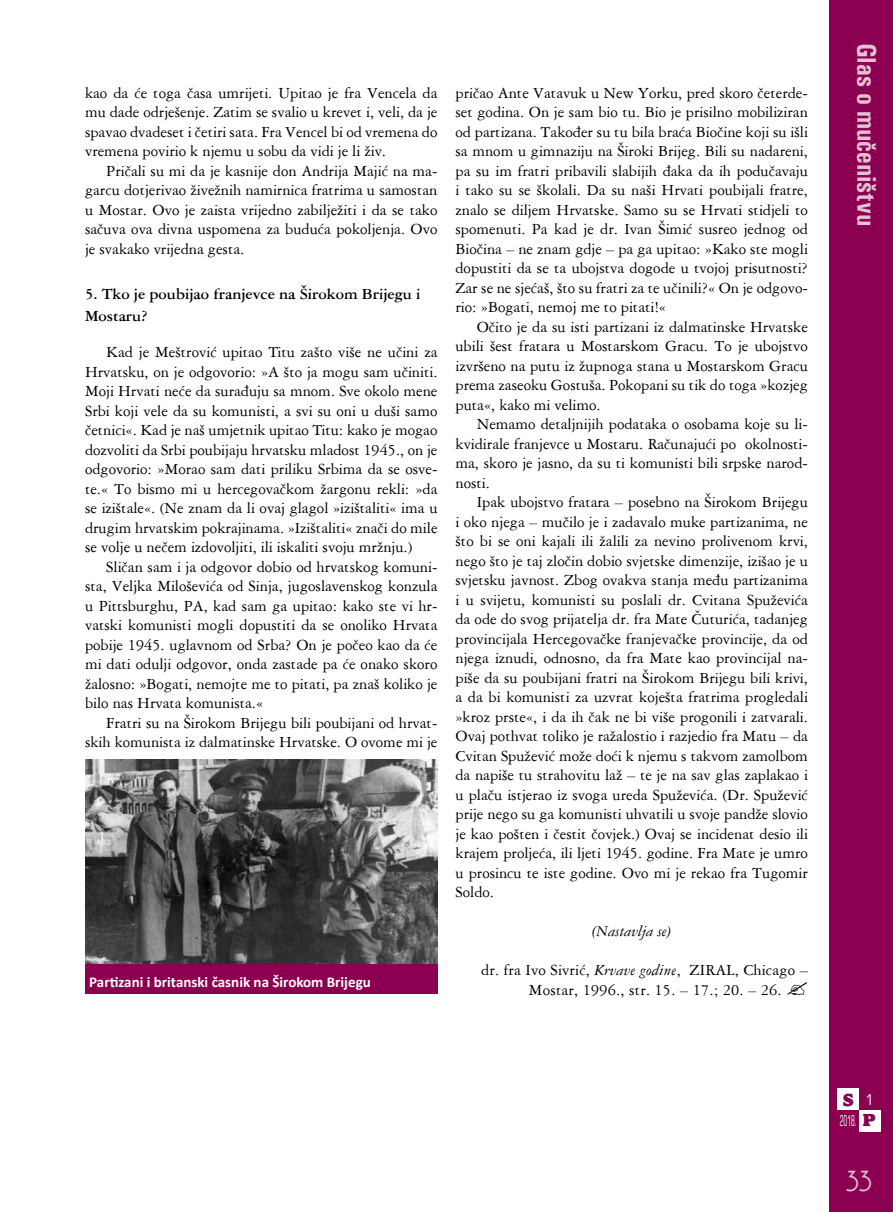
<style>
.page{position:relative;width:893px;height:1212px;background:#fff}
.page>*{position:absolute;margin:0;border:0;box-sizing:border-box;transform-origin:0 0}
.t1{font:700 condensed 27px "Univers";color:#e3c2d1}
.t2{font:27px "Andes";color:#e3c2d1}
.t3{font:800 18px "Alfredo";color:#8c0052}
.t4{font:16.5px/19.5px "American Garamond BT";color:#000;text-align:justify}
.t5{font:700 16.5px/21.6px "American Garamond BT";color:#000}
.t6{font:italic 16.5px "American Garamond BT";color:#000}
.t7{font:700 15px "Calibri";color:#fff}
.t8{font:condensed 15px "Square 721 BT";color:#fff;scale:.5 1}
.t9{font:condensed 15px "Square 721 BT";color:#fff}
.s1{font-style:italic}
.s2{font-family:"Alfredo";font-weight:800;font-stretch:normal;font-size:18px;color:#8c0052}
</style>
<div class="page">
<div style="left:829px;top:0;width:64px;height:1212px;background:#8c0052"></div>
<div style="left:838px;top:1089px;width:21px;height:21px;background:#fff"></div>
<div style="left:859px;top:1110px;width:21px;height:21px;background:#fff"></div>
<div style="left:85px;top:959px;width:352px;height:34px;background:#8c0052"></div>
<img style="left:85px;top:759px;width:352px;height:204px">
<p class="t4" style="left:85px;top:82px;width:354px">kao da će toga časa umrijeti. Upitao je fra Vencela da mu dade odrješenje. Zatim se svalio u krevet i, veli, da je spavao dvadeset i četiri sata. Fra Vencel bi od vremena do vremena povirio k njemu u sobu da vidi je li živ.</p>
<p class="t4" style="left:85px;top:160px;width:354px;text-indent:21px">Pričali su mi da je kasnije don Andrija Majić na ma&shy;garcu dotjerivao živežnih namirnica fratrima u samostan u Mostar. Ovo je zaista vrijedno zabilježiti i da se tako sačuva ova divna uspomena za buduća pokoljenja. Ovo je svakako vrijedna gesta.</p>
<p class="t5" style="left:85px;top:282px;width:337px">5. Tko je poubijao franjevce na Širokom Brijegu i<br>Mostaru?</p>
<p class="t4" style="left:85px;top:342px;width:354px;text-indent:21px">Kad je Meštrović upitao Titu zašto više ne učini za Hrvatsku, on je odgovorio: »A što ja mogu sam učiniti.<br>Moji Hrvati neće da surađuju sa mnom. Sve okolo mene Srbi koji vele da su komunisti, a svi su oni u duši samo četnici«. Kad je naš umjetnik upitao Titu: kako je mogao dozvoliti da Srbi poubijaju hrvatsku mladost 1945., on je odgovorio: »Morao sam dati priliku Srbima da se osve&shy;te.« To bismo mi u hercegovačkom žargonu rekli: »da se izištale«. (Ne znam da li ovaj glagol »izištaliti« ima u drugim hrvatskim pokrajinama. »Izištaliti« znači do mile se volje u nečem izdovoljiti, ili iskaliti svoju mržnju.)</p>
<p class="t4" style="left:85px;top:556px;width:354px;text-indent:21px">Sličan sam i ja odgovor dobio od hrvatskog komuni&shy;sta, Veljka Miloševića od Sinja, jugoslavenskog konzula u Pittsburghu, PA, kad sam ga upitao: kako ste vi hr&shy;vatski komunisti mogli dopustiti da se onoliko Hrvata pobije 1945. uglavnom od Srba? On je počeo kao da će mi dati odulji odgovor, onda zastade pa će onako skoro žalosno: »Bogati, nemojte me to pitati, pa znaš koliko je bilo nas Hrvata komunista.«</p>
<p class="t4" style="left:85px;top:712px;width:354px;text-align:right">Fratri su na Širokom Brijegu bili poubijani od hrvat&shy;skih komunista iz dalmatinske Hrvatske. O ovome mi je</p>
<p class="t7" style="left:89px;top:972px;width:283px">Partizani i britanski časnik na Širokom Brijegu</p>
<p class="t4" style="left:455px;top:83px;width:354px">pričao Ante Vatavuk u New Yorku, pred skoro četerde&shy;set godina. On je sam bio tu. Bio je prisilno mobiliziran od partizana. Također su tu bila braća Biočine koji su išli sa mnom u gimnaziju na Široki Brijeg. Bili su nadareni, pa su im fratri pribavili slabijih đaka da ih podučavaju i tako su se školali. Da su naši Hrvati poubijali fratre, znalo se diljem Hrvatske. Samo su se Hrvati stidjeli to spomenuti. Pa kad je dr. Ivan Šimić susreo jednog od Biočina – ne znam gdje – pa ga upitao: »Kako ste mogli dopustiti da se ta ubojstva dogode u tvojoj prisutnosti?<br>Zar se ne sjećaš, što su fratri za te učinili?« On je odgovo&shy;rio: »Bogati, nemoj me to pitati!«</p>
<p class="t4" style="left:455px;top:317px;width:354px;text-indent:21px">Očito je da su isti partizani iz dalmatinske Hrvatske ubili šest fratara u Mostarskom Gracu. To je ubojstvo izvršeno na putu iz župnoga stana u Mostarskom Gracu prema zaseoku Gostuša. Pokopani su tik do toga »kozjeg puta«, kako mi velimo.</p>
<p class="t4" style="left:455px;top:414px;width:354px;text-indent:21px">Nemamo detaljnijih podataka o osobama koje su li&shy;kvidirale franjevce u Mostaru. Računajući po okolnosti&shy;ma, skoro je jasno, da su ti komunisti bili srpske narod&shy;nosti.</p>
<p class="t4" style="left:455px;top:492px;width:354px;text-indent:21px">Ipak ubojstvo fratara – posebno na Širokom Brijegu i oko njega – mučilo je i zadavalo muke partizanima, ne što bi se oni kajali ili žalili za nevino prolivenom krvi, nego što je taj zločin dobio svjetske dimenzije, izišao je u svjetsku javnost. Zbog ovakva stanja među partizanima i u svijetu, komunisti su poslali dr. Cvitana Spuževića da ode do svog prijatelja dr. fra Mate Čuturića, tadanjeg provincijala Hercegovačke franjevačke provincije, da od njega iznudi, odnosno, da fra Mate kao provincijal na&shy;piše da su poubijani fratri na Širokom Brijegu bili krivi, a da bi komunisti za uzvrat koješta fratrima progledali »kroz prste«, i da ih čak ne bi više progonili i zatvarali.<br>Ovaj pothvat toliko je ražalostio i razjedio fra Matu – da Cvitan Spužević može doći k njemu s takvom zamolbom da napiše tu strahovitu laž – te je na sav glas zaplakao i u plaču istjerao iz svoga ureda Spuževića. (Dr. Spužević prije nego su ga komunisti uhvatili u svoje pandže slovio je kao pošten i čestit čovjek.) Ovaj se incidenat desio ili krajem proljeća, ili ljeti 1945. godine. Fra Mate je umro u prosincu te iste godine. Ovo mi je rekao fra Tugomir Soldo.</p>
<p class="t6" style="left:591px;top:921px;width:83px">(Nastavlja se)</p>
<p class="t4" style="left:481px;top:960px;width:328px">dr. fra Ivo Sivrić, <span class="s1">Krvave godine</span>, ZIRAL, Chicago –</p>
<p class="t4" style="left:529px;top:980px;width:254px">Mostar, 1996., str. 15. – 17.; 20. – 26.</p>
<h1 class="t1" style="left:883px;top:43px;width:185px;rotate:90deg">Glas o mučeništvu</h1>
<p class="t3" style="left:843px;top:1090px;width:12px">S</p>
<p class="t8" style="left:840px;top:1112px;width:73px">2018. <span class="s2">p</span></p>
<p class="t9" style="left:866px;top:1090px;width:9px">1</p>
<h1 class="t2" style="left:846px;top:1169px;width:27px">33</h1>
</div>
